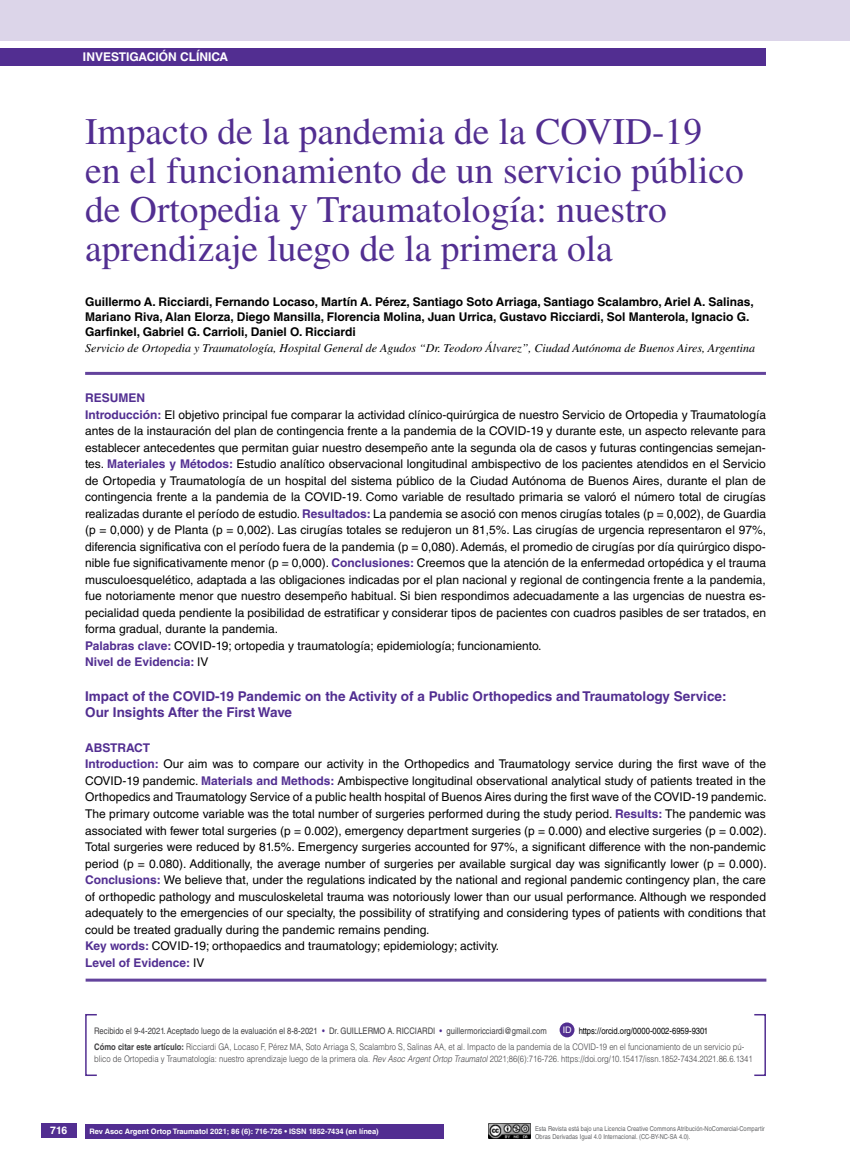
<style>
.page{position:relative;width:851px;height:1170px;background:#fff}
.page>*{position:absolute;margin:0;border:0;box-sizing:border-box;transform-origin:0 0}
.t1{font:37.5px/39px "Times LT Std";color:#522e91}
.t2{font:700 13.5px/16.5px "Helvetica LT Std";color:#522e91}
.t3{font:12px/16.5px "Helvetica LT Std";color:#000}
.t4{font:700 12px/15px "Helvetica LT Std";color:#000}
.t5{font:italic 12px "Times LT Std";color:#000}
.t6{font:700 12px "Helvetica LT Std";color:#fff}
.t7{font:700 10.5px "Helvetica LT Std";color:#fff}
.t8{font:300 9px/16.2px "Helvetica LT Std";color:#414042;scale:.85 1}
.t9{font:9px "Helvetica LT Std";color:#414042;scale:.85 1}
.t10{font:9px "Helvetica LT Std";color:#fff}
.t11{font:700 7.5px "Helvetica LT Std";color:#fff}
.t12{font:6.75px/7.5px "Helvetica LT Std";color:#636466;scale:.85 1}
.s1{font-weight:700;color:#522e91}
.s2{font-weight:400;color:#000}
.s3{font-weight:700}
.s4{font-style:italic}
.s5{color:#522e91}
</style>
<div class="page">
<div style="left:41px;top:1123px;width:36px;height:14px;background:#522e91"></div>
<div style="left:0;top:49px;width:765px;height:17px;background:#522e91"></div>
<hr style="left:85px;top:372px;width:680px;height:3px;background:#63439c">
<hr style="left:86px;top:978px;width:680px;height:3px;background:#63439c">
<div style="left:0;top:0;width:849px;height:40px;background:#dcd5e9"></div>
<div style="left:85px;top:1123px;width:358px;height:15px;background:#522e91"></div>
<div style="left:85px;top:1013px;width:13px;height:62px;border:2px solid #522e91"></div>
<div style="left:559px;top:1022px;width:15px;height:15px;background:#522e91;border-radius:50%"></div>
<img style="left:488px;top:1123px;width:42px;height:15px">
<p class="t6" style="left:83px;top:50px;width:147px">INVESTIGACIÓN CLÍNICA</p>
<h1 class="t1" style="left:85px;top:112px;width:660px">Impacto de la pandemia de la COVID-19 en el funcionamiento de un servicio público de Ortopedia y Traumatología: nuestro aprendizaje luego de la primera ola</h1>
<p class="t4" style="left:85px;top:294px;width:670px">Guillermo A. Ricciardi, Fernando Locaso, Martín A. Pérez, Santiago Soto Arriaga, Santiago Scalambro, Ariel A. Salinas,<br>Mariano Riva, Alan Elorza, Diego Mansilla, Florencia Molina, Juan Urrica, Gustavo Ricciardi, Sol Manterola, Ignacio G.<br>Garfinkel, Gabriel G. Carrioli, Daniel O. Ricciardi</p>
<p class="t5" style="left:85px;top:341px;width:671px">Servicio de Ortopedia y Traumatología, Hospital General de Agudos “Dr. Teodoro Álvarez”, Ciudad Autónoma de Buenos Aires, Argentina</p>
<p class="t3" style="left:85px;top:390px;width:682px"><span class="s1">Resumen<br>Introducción:</span> El objetivo principal fue comparar la actividad clínico-quirúrgica de nuestro Servicio de Ortopedia y Traumatología antes de la instauración del plan de contingencia frente a la pandemia de la COVID-19 y durante este, un aspecto relevante para establecer antecedentes que permitan guiar nuestro desempeño ante la segunda ola de casos y futuras contingencias semejan&shy;tes. <span class="s1">Materiales y Métodos:</span> Estudio analítico observacional longitudinal ambispectivo de los pacientes atendidos en el Servicio de Ortopedia y Traumatología de un hospital del sistema público de la Ciudad Autónoma de Buenos Aires, durante el plan de contingencia frente a la pandemia de la COVID-19. Como variable de resultado primaria se valoró el número total de cirugías realizadas durante el período de estudio. <span class="s1">Resultados:</span> La pandemia se asoció con menos cirugías totales (p = 0,002), de Guardia (p = 0,000) y de Planta (p = 0,002). Las cirugías totales se redujeron un 81,5%. Las cirugías de urgencia representaron el 97%, diferencia significativa con el período fuera de la pandemia (p = 0,080). Además, el promedio de cirugías por día quirúrgico dispo&shy;nible fue significativamente menor (p = 0,000). <span class="s1">Conclusiones:</span> Creemos que la atención de la enfermedad ortopédica y el trauma musculoesquelético, adaptada a las obligaciones indicadas por el plan nacional y regional de contingencia frente a la pandemia, fue notoriamente menor que nuestro desempeño habitual. Si bien respondimos adecuadamente a las urgencias de nuestra es&shy;pecialidad queda pendiente la posibilidad de estratificar y considerar tipos de pacientes con cuadros pasibles de ser tratados, en forma gradual, durante la pandemia.<br><span class="s1">Palabras clave:</span> COVID-19; ortopedia y traumatología; epidemiología; funcionamiento.<br><span class="s1">Nivel de Evidencia:</span> IV</p>
<p class="t2" style="left:85px;top:687px;width:642px">Impact of the COVID-19 Pandemic on the Activity of a Public Orthopedics and Traumatology Service:<br>Our Insights After the First Wave</p>
<p class="t3" style="left:85px;top:739px;width:683px"><span class="s1">Abstract<br>Introduction:</span> Our aim was to compare our activity in the Orthopedics and Traumatology service during the first wave of the COVID-19 pandemic. <span class="s1">Materials and Methods:</span> Ambispective longitudinal observational analytical study of patients treated in the Orthopedics and Traumatology Service of a public health hospital of Buenos Aires during the first wave of the COVID-19 pandemic.<br>The primary outcome variable was the total number of surgeries performed during the study period. <span class="s1">Results:</span> The pandemic was associated with fewer total surgeries (p = 0.002), emergency department surgeries (p = 0.000) and elective surgeries (p = 0.002).<br>Total surgeries were reduced by 81.5%. Emergency surgeries accounted for 97%, a significant difference with the non-pandemic period (p = 0.080). Additionally, the average number of surgeries per available surgical day was significantly lower (p = 0.000).<br><span class="s1">Conclusions:</span> We believe that, under the regulations indicated by the national and regional pandemic contingency plan, the care of orthopedic pathology and musculoskeletal trauma was notoriously lower than our usual performance. Although we responded adequately to the emergencies of our specialty, the possibility of stratifying and considering types of patients with conditions that could be treated gradually during the pandemic remains pending.<br><span class="s1">Key words:</span> COVID-19; orthopaedics and traumatology; epidemiology; activity.<br><span class="s1">Level of Evidence:</span> IV</p>
<p class="t10" style="left:562px;top:1024px;width:10px">ID</p>
<p class="t8" style="left:94px;top:1022px;width:766px;text-indent:484px"><span class="s2">https://orcid.org/0000-0002-6959-9301<br></span><span class="s3">Cómo citar este artículo:</span> Ricciardi GA, Locaso F, Pérez MA, Soto Arriaga S, Scalambro S, Salinas AA, et al. Impacto de la pandemia de la COVID-19 en el funcionamiento de un servicio pú-</p>
<p class="t8" style="left:94px;top:1050px;width:776px">blico de Ortopedia y Traumatología: nuestro aprendizaje luego de la primera ola. <span class="s4">Rev Asoc Argent Ortop Traumatol</span> 2021;86(6):716-726. https://doi.org/10.15417/issn.1852-7434.2021.86.6.1341</p>
<p class="t9" style="left:94px;top:1025px;width:309px">Recibido el 9-4-2021. Aceptado luego de la evaluación el 8-8-2021 <span class="s5">•</span> Dr. Guiller</p>
<p class="t9" style="left:373px;top:1025px;width:40px">mo A. Ricciardi</p>
<p class="t9" style="left:439px;top:1025px;width:127px"><span class="s5">•</span> guillermoricciardi@gmail.com</p>
<p class="t7" style="left:50px;top:1124px;width:19px">716</p>
<p class="t11" style="left:90px;top:1126px;width:291px">Rev Asoc Argent Ortop Traumatol 2021; 86 (6): 716-726 • ISSN 1852-7434 (en línea)</p>
<p class="t12" style="left:535px;top:1124px;width:272px">Esta Revista está bajo una Licencia Creative Commons Atribución-NoComercial-Compartir<br>Obras Derivadas Igual 4.0 Internacional. (CC-BY-NC-SA 4.0).</p>
</div>
